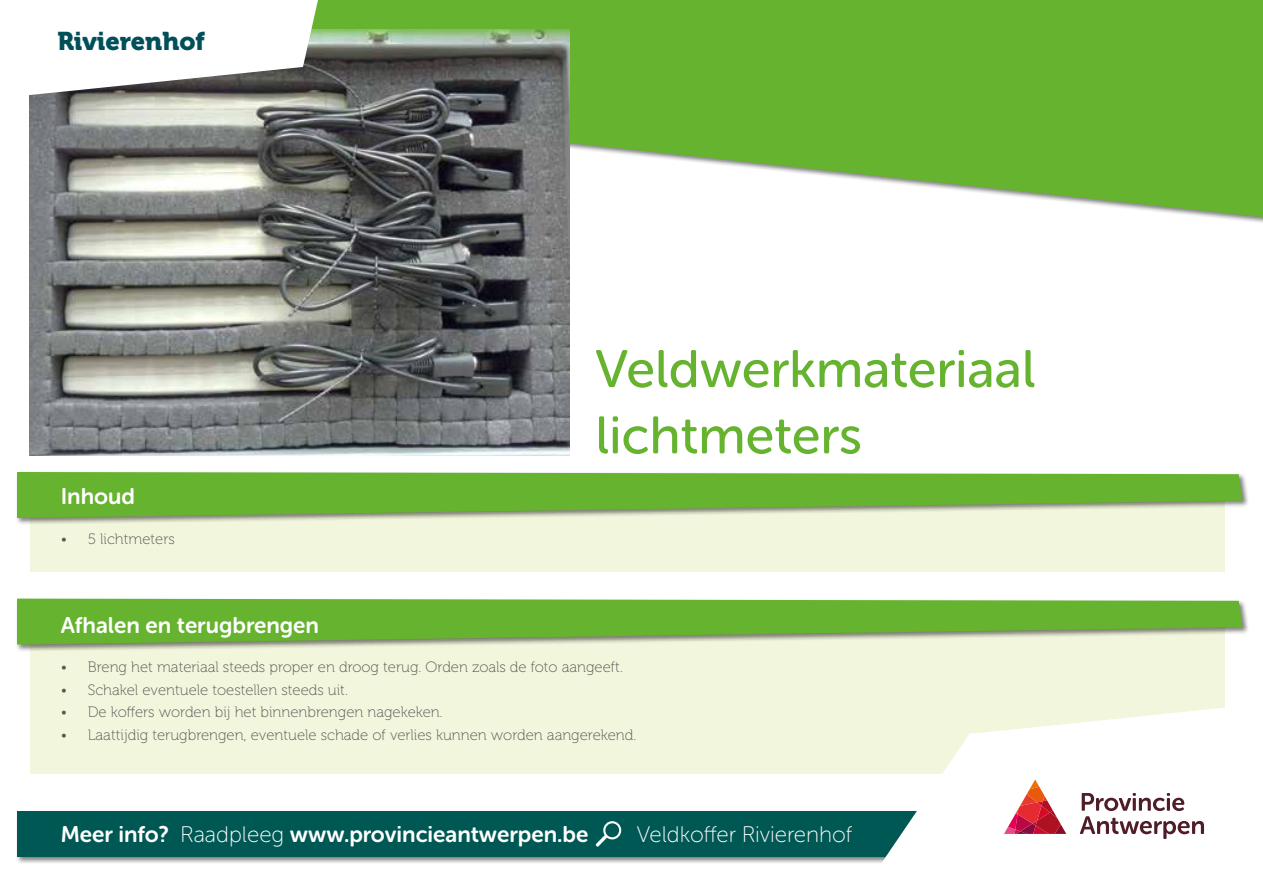
<style>
.page{position:relative;width:1263px;height:893px;background:#fff}
.page>*{position:absolute;margin:0;border:0;box-sizing:border-box;transform-origin:0 0}
.t1{font:52.5px/66.3px "Museo Sans Rounded 500";color:#65b32e}
.t2{font:25.5px "Museo 900";color:#004f59}
.t3{font:22.5px "Museo Sans Rounded 700";color:#fff}
.t4{font:22.5px "Museo Sans Rounded 100";color:#fff}
.t5{font:15px "Museo 100";color:#575756}
.s1{font-family:"Museo Sans Rounded 100"}
</style>
<div class="page">
<svg style="left:29px;top:0;width:1234px;height:217px;background:#7cbd4e"></svg>
<div style="left:30px;top:496px;width:1195px;height:75px;background:#f2f6dc"></div>
<div style="left:30px;top:616px;width:1195px;height:158px;background:#f2f6dc"></div>
<img style="left:30px;top:30px;width:540px;height:425px">
<div style="left:15px;top:470px;width:1235px;height:55px;background:#000;opacity:.5"></div>
<svg style="left:17px;top:472px;width:1225px;height:46px;background:#7bb94c"></svg>
<div style="left:15px;top:597px;width:1235px;height:55px;background:#000;opacity:.5"></div>
<svg style="left:17px;top:599px;width:1225px;height:46px;background:#7ab84c"></svg>
<div style="left:15px;top:809px;width:1235px;height:56px;background:#000;opacity:.5"></div>
<div style="left:17px;top:811px;width:1225px;height:46px;background:#005854"></div>
<svg style="left:29px;top:0;width:289px;height:98px"></svg>
<svg style="left:596px;top:821px;width:25px;height:26px"></svg>
<svg style="left:861px;top:708px;width:389px;height:157px;fill:#fff"></svg>
<svg style="left:1080px;top:793px;width:124px;height:46px"></svg>
<svg style="left:1004px;top:779px;width:62px;height:55px"></svg>
<h2 class="t2" style="left:57px;top:26px;width:149px">Rivierenhof</h2>
<h3 class="t3" style="left:61px;top:484px;width:76px">Inhoud</h3>
<p class="t5" style="left:61px;top:530px;width:116px">• 5 lichtmeters</p>
<h1 class="t1" style="left:595px;top:336px;width:442px">Veldwerkmateriaal lichtmeters</h1>
<h3 class="t3" style="left:61px;top:612px;width:260px">Afhalen en terugbrengen</h3>
<p class="t5" style="left:61px;top:659px;width:564px">• Breng het materiaal steeds proper en droog terug. Orden zoals de foto aangeeft.</p>
<p class="t5" style="left:61px;top:681px;width:289px">• Schakel eventuele toestellen steeds uit.</p>
<p class="t5" style="left:61px;top:704px;width:383px">• De koffers worden bij het binnenbrengen nagekeken.</p>
<p class="t5" style="left:61px;top:726px;width:577px">• Laattijdig terugbrengen, eventuele schade of verlies kunnen worden aangerekend.</p>
<h3 class="t3" style="left:61px;top:822px;width:529px">Meer info? <span class="s1">Raadpleeg</span> www.provincieantwerpen.be</h3>
<h3 class="t4" style="left:637px;top:822px;width:217px">Veldkoffer Rivierenhof</h3>
</div>
